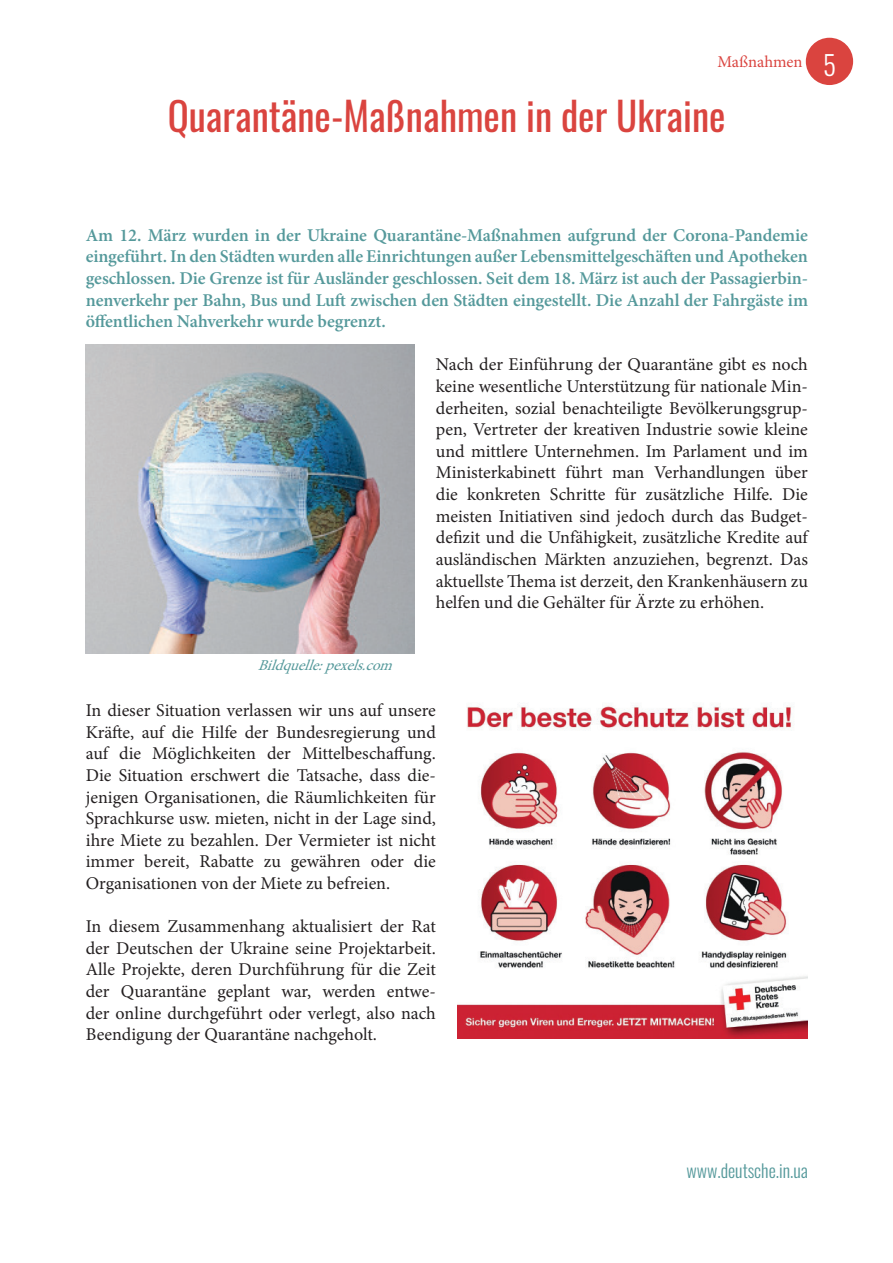
<style>
.page{position:relative;width:893px;height:1263px;background:#fff}
.page>*{position:absolute;margin:0;border:0;box-sizing:border-box;transform-origin:0 0}
.t1{font:39px "Oswald";color:#da443f}
.t2{font:300 27px "Oswald";color:#fff}
.t3{font:18px/21.6px "Minion Pro";color:#231f20;text-align:justify}
.t4{font:600 18px/21.6px "Minion Pro";letter-spacing:-.005em;color:#55999b;text-align:justify}
.t5{font:300 18px "Oswald";color:#55999b}
.t6{font:16.5px "Minion Pro";color:#da443f}
.t7{font:italic 15px "Minion Pro";color:#55999b}
</style>
<div class="page">
<div style="left:806px;top:38px;width:47px;height:47px;background:#da443f;border-radius:50%"></div>
<img style="left:86px;top:345px;width:329px;height:308px">
<img style="left:457px;top:704px;width:350px;height:334px">
<p class="t6" style="left:717px;top:51px;width:87px">Maßnahmen</p>
<p class="t1" style="left:168px;top:81px;width:559px">Quarantäne-Maßnahmen in der Ukraine</p>
<p class="t2" style="left:823px;top:41px;width:14px">5</p>
<p class="t4" style="left:86px;top:224px;width:724px">Am 12. März wurden in der Ukraine Quarantäne-Maßnahmen aufgrund der Corona-Pandemie eingeführt. In den Städten wurden alle Einrichtungen außer Lebensmittelgeschäften und Apotheken geschlossen. Die Grenze ist für Ausländer geschlossen. Seit dem 18. März ist auch der Passagierbin&shy;nenverkehr per Bahn, Bus und Luft zwischen den Städten eingestellt. Die Anzahl der Fahrgäste im öffentlichen Nahverkehr wurde begrenzt.</p>
<p class="t3" style="left:436px;top:354px;width:374px">Nach der Einführung der Quarantäne gibt es noch keine wesentliche Unterstützung für nationale Min&shy;derheiten, sozial benachteiligte Bevölkerungsgrup&shy;pen, Vertreter der kreativen Industrie sowie kleine und mittlere Unternehmen. Im Parlament und im Ministerkabinett führt man Verhandlungen über die konkreten Schritte für zusätzliche Hilfe. Die meisten Initiativen sind jedoch durch das Budget&shy;defizit und die Unfähigkeit, zusätzliche Kredite auf ausländischen Märkten anzuziehen, begrenzt. Das aktuellste Thema ist derzeit, den Krankenhäusern zu helfen und die Gehälter für Ärzte zu erhöhen.</p>
<p class="t7" style="left:258px;top:655px;width:142px">Bildquelle:pexels.com</p>
<p class="t3" style="left:86px;top:700px;width:352px">In dieser Situation verlassen wir uns auf unsere Kräfte, auf die Hilfe der Bundesregierung und auf die Möglichkeiten der Mittelbeschaffung.<br>Die Situation erschwert die Tatsache, dass die&shy;jenigen Organisationen, die Räumlichkeiten für Sprachkurse usw. mieten, nicht in der Lage sind, ihre Miete zu bezahlen. Der Vermieter ist nicht immer bereit, Rabatte zu gewähren oder die Organisationen von der Miete zu befreien.</p>
<p class="t3" style="left:86px;top:916px;width:352px">In diesem Zusammenhang aktualisiert der Rat der Deutschen der Ukraine seine Projektarbeit.<br>Alle Projekte, deren Durchführung für die Zeit der Quarantäne geplant war, werden entwe&shy;der online durchgeführt oder verlegt, also nach Beendigung der Quarantäne nachgeholt.</p>
<p class="t5" style="left:686px;top:1154px;width:123px">www.deutsche.in.ua</p>
</div>
